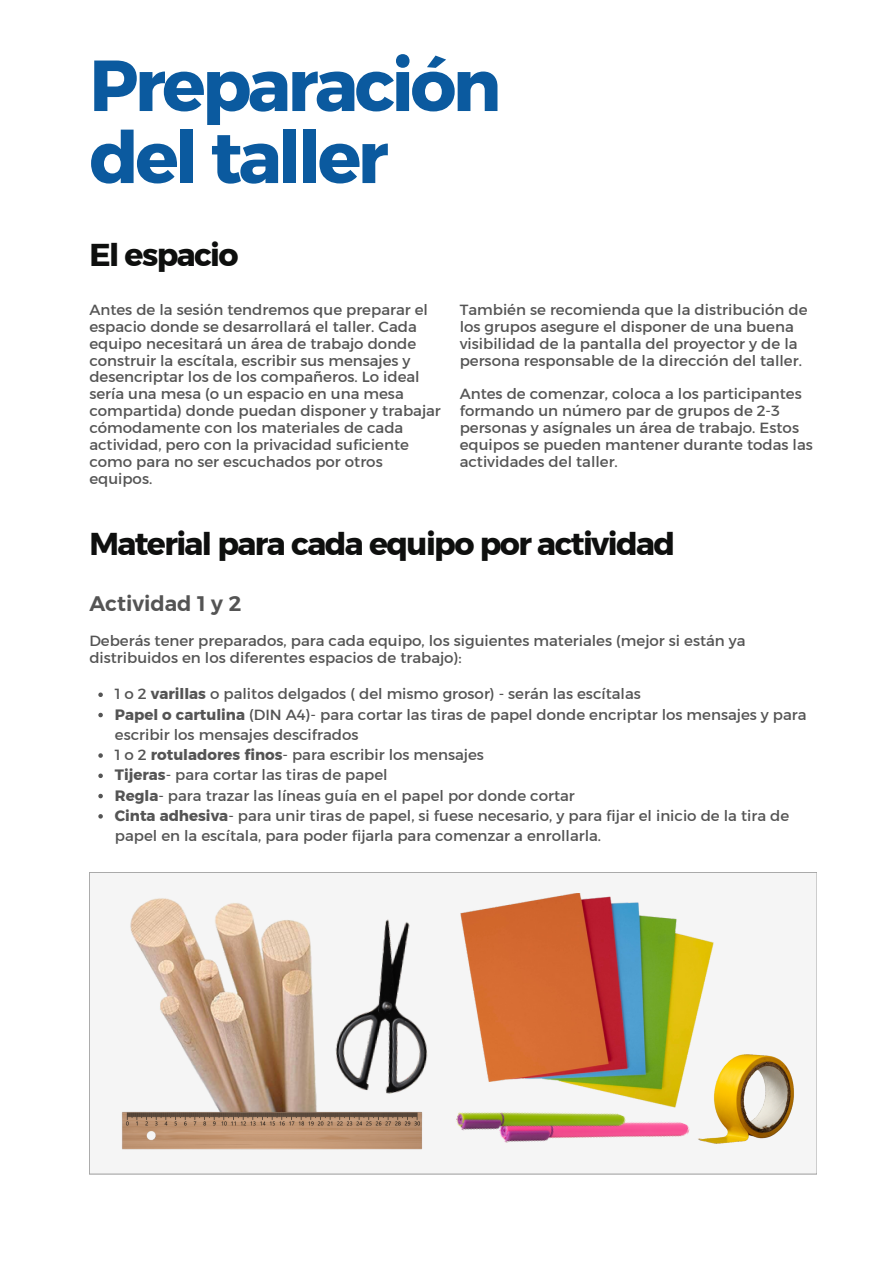
<style>
.page{position:relative;width:893px;height:1264px;background:#fff}
.page>*{position:absolute;margin:0;border:0;box-sizing:border-box;transform-origin:0 0}
.t1{font:72px/72px "Kief Montaser Bold";letter-spacing:-.05em;color:#0b5a9f}
.t2{font:31.5px "Kief Montaser Bold";letter-spacing:-.05em;color:#0e0f0e}
.t3{font:700 21px "Kief Montaser Semi";color:#545454}
.t4{font:15px/16.8px "Kief Montaser Regular";color:#545454}
.s1{font-family:"Kief Montaser Bold"}
</style>
<div class="page">
<div style="left:89px;top:872px;width:727px;height:301px;background:#f5f5f5"></div>
<img style="left:460px;top:893px;width:253px;height:214px">
<img style="left:116px;top:892px;width:234px;height:215px">
<img style="left:115px;top:1107px;width:311px;height:46px">
<img style="left:330px;top:912px;width:117px;height:191px">
<img style="left:626px;top:1064px;width:64px;height:111px">
<img style="left:453px;top:1061px;width:173px;height:114px">
<img style="left:697px;top:1049px;width:100px;height:94px">
<svg style="left:98px;top:692px;width:5px;height:5px"></svg>
<svg style="left:98px;top:712px;width:5px;height:5px"></svg>
<svg style="left:98px;top:753px;width:5px;height:4px"></svg>
<svg style="left:98px;top:773px;width:5px;height:5px"></svg>
<svg style="left:98px;top:793px;width:5px;height:5px"></svg>
<svg style="left:98px;top:814px;width:5px;height:4px"></svg>
<p class="t1" style="left:89px;top:49px;width:413px">Preparación del taller</p>
<p class="t2" style="left:89px;top:235px;width:151px">El espacio</p>
<p class="t4" style="left:89px;top:301px;width:353px">Antes de la sesión tendremos que preparar el espacio donde se desarrollará el taller. Cada equipo necesitará un área de trabajo donde construir la escítala, escribir sus mensajes y desencriptar los de los compañeros. Lo ideal sería una mesa (o un espacio en una mesa compartida) donde puedan disponer y trabajar cómodamente con los materiales de cada actividad, pero con la privacidad suficiente como para no ser escuchados por otros equipos.</p>
<p class="t4" style="left:459px;top:301px;width:349px">También se recomienda que la distribución de los grupos asegure el disponer de una buena visibilidad de la pantalla del proyector y de la persona responsable de la dirección del taller.</p>
<p class="t4" style="left:459px;top:385px;width:354px">Antes de comenzar, coloca a los participantes formando un número par de grupos de 2-3 personas y asígnales un área de trabajo. Estos equipos se pueden mantener durante todas las actividades del taller.</p>
<p class="t2" style="left:89px;top:525px;width:587px">Material para cada equipo por actividad</p>
<p class="t3" style="left:89px;top:591px;width:153px">Actividad 1 y 2</p>
<p class="t4" style="left:89px;top:632px;width:657px">Deberás tener preparados, para cada equipo, los siguientes materiales (mejor si están ya distribuidos en los diferentes espacios de trabajo):</p>
<h2 class="t4" style="left:115px;top:685px;width:527px">1 o 2 <span class="s1">varillas</span> o palitos delgados ( del mismo grosor) - serán las escítalas</h2>
<h3 class="t4" style="left:115px;top:704px;width:693px;line-height:20.2px"><span class="s1">Papel o cartulina</span> (DIN A4)- para cortar las tiras de papel donde encriptar los mensajes y para escribir los mensajes descifrados</h3>
<p class="t4" style="left:115px;top:746px;width:370px">1 o 2 <span class="s1">rotuladores finos</span>- para escribir los mensajes</p>
<p class="t4" style="left:115px;top:766px;width:274px"><span class="s1">Tijeras</span>- para cortar las tiras de papel</p>
<p class="t4" style="left:115px;top:786px;width:461px"><span class="s1">Regla</span>- para trazar las líneas guía en el papel por donde cortar</p>
<p class="t4" style="left:115px;top:805px;width:675px;line-height:20.2px"><span class="s1">Cinta adhesiva</span>- para unir tiras de papel, si fuese necesario, y para fijar el inicio de la tira de papel en la escítala, para poder fijarla para comenzar a enrollarla.</p>
</div>
